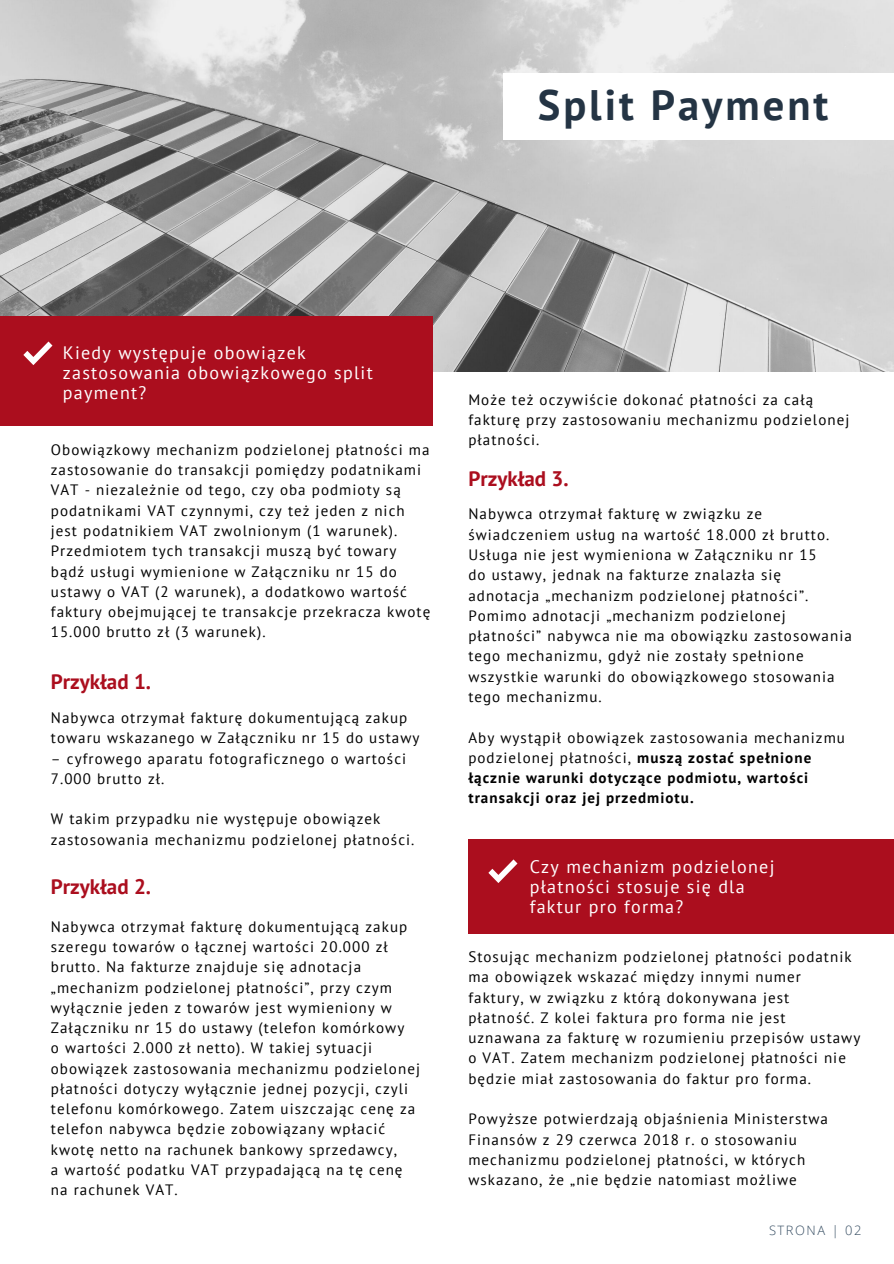
<style>
.page{position:relative;width:894px;height:1264px;background:#fff}
.page>*{position:absolute;margin:0;border:0;box-sizing:border-box;transform-origin:0 0}
.t1{font:700 42.45px "PT Sans";letter-spacing:.07em;color:#243444}
.t2{font:700 21px "PT Sans";color:#ab0e1e}
.t3{font:18px/20.2px "PT Sans";letter-spacing:.07em;color:#fff}
.t4{font:15px/20.2px "PT Sans";letter-spacing:.07em;color:#000}
.t5{font:700 15px/20.2px "PT Sans";letter-spacing:.07em;color:#000}
.t6{font:300 12.9px "Open Sans";letter-spacing:.12em;color:#364d62}
.s1{font-weight:400}
</style>
<div class="page">
<img style="left:0;top:0;width:893px;height:372px">
<div style="left:0;top:317px;width:432px;height:109px;background:#ab0e1e"></div>
<div style="left:503px;top:73px;width:390px;height:67px;background:#fff"></div>
<svg style="left:23px;top:341px;width:29px;height:24px"></svg>
<div style="left:468px;top:839px;width:425px;height:94px;background:#ab0e1e"></div>
<svg style="left:488px;top:859px;width:29px;height:24px"></svg>
<h1 class="t1" style="left:537px;top:77px;width:292px">Split Payment</h1>
<p class="t3" style="left:63px;top:342px;width:311px">Kiedy występuje obowiązek zastosowania obowiązkowego split payment?</p>
<p class="t4" style="left:51px;top:439px;width:381px">Obowiązkowy mechanizm podzielonej płatności ma zastosowanie do transakcji pomiędzy podatnikami VAT - niezależnie od tego, czy oba podmioty są podatnikami VAT czynnymi, czy też jeden z nich jest podatnikiem VAT zwolnionym (1 warunek).<br>Przedmiotem tych transakcji muszą być towary bądź usługi wymienione w Załączniku nr 15 do ustawy o VAT (2 warunek), a dodatkowo wartość faktury obejmującej te transakcje przekracza kwotę 15.000 brutto zł (3 warunek).</p>
<h2 class="t2" style="left:51px;top:667px;width:102px">Przykład 1.</h2>
<p class="t4" style="left:51px;top:707px;width:370px">Nabywca otrzymał fakturę dokumentującą zakup towaru wskazanego w Załączniku nr 15 do ustawy</p>
<p class="t4" style="left:51px;top:747px;width:357px">– cyfrowego aparatu fotograficznego o wartości<br>7.000 brutto zł.</p>
<p class="t4" style="left:51px;top:808px;width:365px">W takim przypadku nie występuje obowiązek zastosowania mechanizmu podzielonej płatności.</p>
<h2 class="t2" style="left:51px;top:872px;width:102px">Przykład 2.</h2>
<p class="t4" style="left:51px;top:916px;width:370px">Nabywca otrzymał fakturę dokumentującą zakup szeregu towarów o łącznej wartości 20.000 zł brutto. Na fakturze znajduje się adnotacja „mechanizm podzielonej płatności”, przy czym wyłącznie jeden z towarów jest wymieniony w Załączniku nr 15 do ustawy (telefon komórkowy<br>o wartości 2.000 zł netto). W takiej sytuacji obowiązek zastosowania mechanizmu podzielonej płatności dotyczy wyłącznie jednej pozycji, czyli telefonu komórkowego. Zatem uiszczając cenę za telefon nabywca będzie zobowiązany wpłacić kwotę netto na rachunek bankowy sprzedawcy,<br>a wartość podatku VAT przypadającą na tę cenę na rachunek VAT.</p>
<p class="t4" style="left:468px;top:389px;width:382px">Może też oczywiście dokonać płatności za całą fakturę przy zastosowaniu mechanizmu podzielonej płatności.</p>
<h2 class="t2" style="left:468px;top:464px;width:102px">Przykład 3.</h2>
<p class="t4" style="left:468px;top:504px;width:385px">Nabywca otrzymał fakturę w związku ze świadczeniem usług na wartość 18.000 zł brutto.<br>Usługa nie jest wymieniona w Załączniku nr 15<br>do ustawy, jednak na fakturze znalazła się adnotacja „mechanizm podzielonej płatności”.<br>Pomimo adnotacji „mechanizm podzielonej płatności” nabywca nie ma obowiązku zastosowania tego mechanizmu, gdyż nie zostały spełnione wszystkie warunki do obowiązkowego stosowania tego mechanizmu.</p>
<p class="t5" style="left:468px;top:726px;width:378px"><span class="s1">Aby wystąpił obowiązek zastosowania mechanizmu podzielonej płatności,</span> muszą zostać spełnione łącznie warunki dotyczące podmiotu, wartości transakcji oraz jej przedmiotu.</p>
<p class="t3" style="left:529px;top:856px;width:246px">Czy mechanizm podzielonej płatności stosuje się dla faktur pro forma?</p>
<p class="t4" style="left:468px;top:946px;width:393px">Stosując mechanizm podzielonej płatności podatnik ma obowiązek wskazać między innymi numer<br>faktury, w związku z którą dokonywana jest<br>płatność. Z kolei faktura pro forma nie jest uznawana za fakturę w rozumieniu przepisów ustawy o VAT. Zatem mechanizm podzielonej płatności nie będzie miał zastosowania do faktur pro forma.</p>
<p class="t4" style="left:468px;top:1108px;width:361px">Powyższe potwierdzają objaśnienia Ministerstwa Finansów z 29 czerwca 2018 r. o stosowaniu mechanizmu podzielonej płatności, w których wskazano, że „nie będzie natomiast możliwe</p>
<p class="t6" style="left:768px;top:1221px;width:94px">STRONA | 02</p>
</div>
